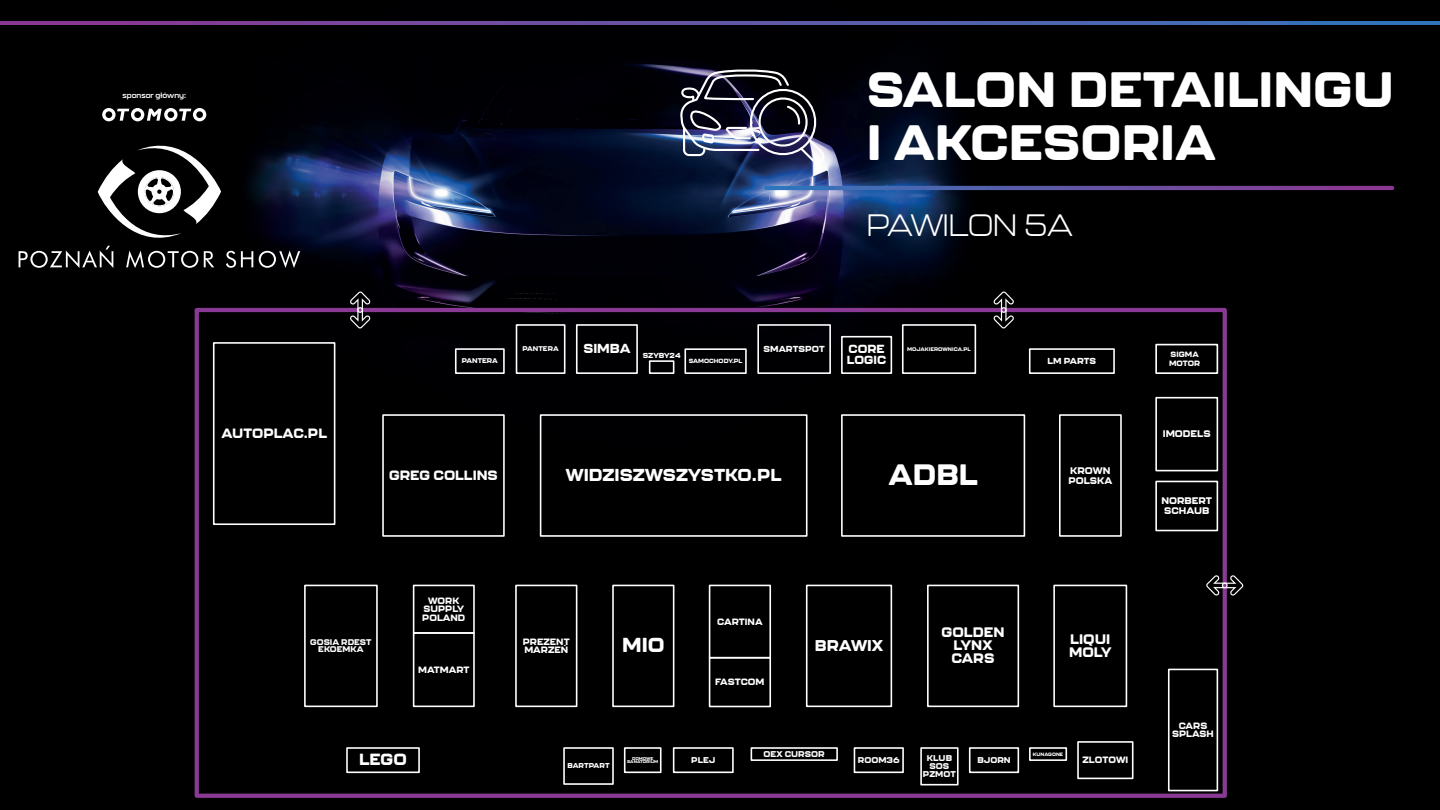
<style>
.page{position:relative;width:1440px;height:810px;background:#000001}
.page>*{position:absolute;margin:0;border:0;box-sizing:border-box;transform-origin:0 0}
.t1{font:800 49.28px/53.2px "Kallisto";color:#fff}
.t2{font:300 30.75px "Kallisto";color:#fff}
.t3{font:800 29.25px "Kallisto";color:#fff}
.t4{font:800 20.1px "Kallisto";color:#fff}
.t5{font:800 17.1px "Kallisto";color:#fff}
.t6{font:800 16.05px "Kallisto";color:#fff}
.t7{font:800 15.45px "Kallisto";color:#fff}
.t8{font:800 13.73px/13px "Kallisto";color:#fff;text-align:center}
.t9{font:800 13.42px "Kallisto";color:#fff}
.t10{font:800 11.62px/11px "Kallisto";color:#fff}
.t11{font:800 9.52px/10.2px "Kallisto";color:#fff}
.t12{font:800 9.15px/8.6px "Kallisto";color:#fff;text-align:center}
.t13{font:800 8.7px "Kallisto";color:#fff}
.t14{font:800 8.32px/7.9px "Kallisto";color:#fff;text-align:center}
.t15{font:800 8.18px/7.7px "Kallisto";color:#fff;text-align:center}
.t16{font:800 7.65px/8.3px "Kallisto";color:#fff}
.t17{font:700 7.27px "Kallisto";color:#fff}
.t18{font:800 7.2px "Kallisto";color:#fff}
.t19{font:800 7.05px "Kallisto";color:#fff}
.t20{font:800 6.82px "Kallisto";color:#fff}
.t21{font:800 6.07px "Kallisto";color:#fff}
.t22{font:800 5.18px "Kallisto";color:#fff}
.t23{font:800 4.8px "Kallisto";color:#fff}
.t24{font:800 4.12px/3.9px "Kallisto";color:#fff;text-align:center}
</style>
<div class="page">
<img style="left:228px;top:0;width:767px;height:542px">
<svg style="left:0;top:21px;width:1440px;height:4px;background:#6156a5"></svg>
<svg style="left:259px;top:251px;width:41px;height:17px"></svg>
<svg style="left:19px;top:132px;width:234px;height:136px;background:#222223"></svg>
<svg style="left:102px;top:108px;width:104px;height:13px"></svg>
<svg style="left:764px;top:186px;width:630px;height:4px;background:#6056a5"></svg>
<div style="left:195px;top:308px;width:1032px;height:490px;border:4px solid #8a3a94"></div>
<div style="left:213px;top:342px;width:122px;height:183px;border:2px solid #fff"></div>
<div style="left:382px;top:414px;width:123px;height:123px;border:2px solid #fff"></div>
<div style="left:304px;top:585px;width:74px;height:122px;border:2px solid #fff"></div>
<div style="left:346px;top:747px;width:74px;height:26px;border:2px solid #fff"></div>
<div style="left:563px;top:747px;width:51px;height:38px;border:2px solid #fff"></div>
<div style="left:624px;top:747px;width:38px;height:26px;border:2px solid #fff"></div>
<div style="left:673px;top:747px;width:61px;height:26px;border:2px solid #fff"></div>
<div style="left:854px;top:747px;width:50px;height:26px;border:2px solid #fff"></div>
<div style="left:969px;top:747px;width:50px;height:26px;border:2px solid #fff"></div>
<div style="left:1029px;top:747px;width:38px;height:14px;border:2px solid #fff"></div>
<div style="left:1077px;top:741px;width:57px;height:38px;border:2px solid #fff"></div>
<div style="left:1168px;top:669px;width:50px;height:122px;border:2px solid #fff"></div>
<div style="left:920px;top:747px;width:39px;height:38px;border:2px solid #fff"></div>
<div style="left:751px;top:747px;width:87px;height:14px;border:2px solid #fff"></div>
<div style="left:515px;top:585px;width:62px;height:122px;border:2px solid #fff"></div>
<div style="left:612px;top:585px;width:62px;height:122px;border:2px solid #fff"></div>
<div style="left:806px;top:585px;width:86px;height:122px;border:2px solid #fff"></div>
<div style="left:927px;top:585px;width:92px;height:122px;border:2px solid #fff"></div>
<div style="left:1053px;top:585px;width:74px;height:122px;border:2px solid #fff"></div>
<div style="left:709px;top:585px;width:62px;height:74px;border:2px solid #fff"></div>
<div style="left:413px;top:585px;width:62px;height:49px;border:2px solid #fff"></div>
<div style="left:413px;top:632px;width:62px;height:75px;border:2px solid #fff"></div>
<div style="left:455px;top:348px;width:50px;height:26px;border:2px solid #fff"></div>
<div style="left:516px;top:324px;width:49px;height:50px;border:2px solid #fff"></div>
<div style="left:576px;top:324px;width:62px;height:50px;border:2px solid #fff"></div>
<div style="left:649px;top:360px;width:25px;height:14px;border:2px solid #fff"></div>
<div style="left:684px;top:348px;width:63px;height:26px;border:2px solid #fff"></div>
<div style="left:757px;top:324px;width:74px;height:50px;border:2px solid #fff"></div>
<div style="left:841px;top:336px;width:51px;height:38px;border:2px solid #fff"></div>
<div style="left:902px;top:324px;width:74px;height:50px;border:2px solid #fff"></div>
<div style="left:1029px;top:348px;width:86px;height:26px;border:2px solid #fff"></div>
<div style="left:540px;top:414px;width:268px;height:123px;border:2px solid #fff"></div>
<div style="left:841px;top:414px;width:184px;height:123px;border:2px solid #fff"></div>
<div style="left:1059px;top:414px;width:63px;height:123px;border:2px solid #fff"></div>
<div style="left:1155px;top:397px;width:63px;height:74px;border:2px solid #fff"></div>
<div style="left:1155px;top:481px;width:63px;height:50px;border:2px solid #fff"></div>
<div style="left:709px;top:657px;width:62px;height:50px;border:2px solid #fff"></div>
<svg style="left:1206px;top:575px;width:37px;height:21px"></svg>
<svg style="left:993px;top:292px;width:21px;height:36px"></svg>
<svg style="left:350px;top:292px;width:21px;height:36px"></svg>
<img style="left:680px;top:67px;width:147px;height:99px">
<div style="left:1155px;top:344px;width:63px;height:30px;border:2px solid #fff"></div>
<p class="t17" style="left:123px;top:91px;width:65px">sponsor główny:</p>
<h1 class="t1" style="left:867px;top:61px;width:529px">SALON DETAILINGU<br>I AKCESORIA</h1>
<h2 class="t2" style="left:867px;top:207px;width:207px">PAWILON 5A</h2>
<p class="t20" style="left:462px;top:357px;width:38px">PANTERA</p>
<p class="t20" style="left:523px;top:345px;width:38px">PANTERA</p>
<p class="t18" style="left:583px;top:351px;width:99px"><sup>SIMBA</sup> SZYBY24</p>
<p class="t21" style="left:689px;top:357px;width:55px">SAMOCHODY.PL</p>
<p class="t13" style="left:764px;top:343px;width:63px">SMARTSPOT</p>
<p class="t10" style="left:847px;top:343px;width:41px">CORE<br>LOGIC</p>
<p class="t22" style="left:907px;top:346px;width:65px">MOJAKIEROWNICA.PL</p>
<p class="t13" style="left:1048px;top:355px;width:50px">LM PARTS</p>
<p class="t16" style="left:1169px;top:350px;width:33px">SIGMA<br>MOTOR</p>
<h3 class="t9" style="left:221px;top:425px;width:107px">AUTOPLAC.PL</h3>
<p class="t11" style="left:1163px;top:428px;width:49px">IMODELS</p>
<h3 class="t9" style="left:389px;top:467px;width:110px">GREG COLLINS</h3>
<h3 class="t3" style="left:888px;top:457px;width:91px">ADBL</h3>
<h3 class="t5" style="left:566px;top:464px;width:217px">WIDZISZWSZYSTKO.PL</h3>
<p class="t11" style="left:1068px;top:465px;width:46px">KROWN<br>POLSKA</p>
<p class="t11" style="left:1161px;top:495px;width:52px">NORBERT<br>SCHAUB</p>
<p class="t12" style="left:422px;top:596px;width:45px">WORK<br>SUPPLY<br>POLAND</p>
<p class="t12" style="left:717px;top:617px;width:47px">CARTINA</p>
<p class="t15" style="left:310px;top:638px;width:63px">GOSIA RDEST<br>EKOEMKA</p>
<p class="t12" style="left:523px;top:637px;width:48px;text-align:left">PREZENT<br>MARZEŃ</p>
<h3 class="t4" style="left:622px;top:633px;width:44px">MIO</h3>
<h3 class="t7" style="left:815px;top:636px;width:70px">BRAWIX</h3>
<h3 class="t8" style="left:942px;top:626px;width:65px">GOLDEN<br>LYNX<br>CARS</h3>
<h3 class="t8" style="left:1069px;top:632px;width:44px;text-align:left">LIQUI<br>MOLY</h3>
<p class="t12" style="left:418px;top:665px;width:53px">MATMART</p>
<p class="t12" style="left:715px;top:677px;width:51px">FASTCOM</p>
<p class="t12" style="left:1172px;top:721px;width:43px">CARS<br>SPLASH</p>
<h3 class="t6" style="left:359px;top:750px;width:49px">LEGO</h3>
<p class="t19" style="left:567px;top:761px;width:44px">BARTPART</p>
<p class="t24" style="left:627px;top:756px;width:32px">DOMOWE<br>SANATORIUM</p>
<p class="t14" style="left:691px;top:756px;width:26px">PLEJ</p>
<p class="t14" style="left:764px;top:750px;width:63px">OEX CURSOR</p>
<p class="t14" style="left:858px;top:756px;width:43px">ROOM36</p>
<p class="t14" style="left:927px;top:754px;width:27px">KLUB</p>
<p class="t14" style="left:977px;top:756px;width:35px">BJORN</p>
<p class="t14" style="left:923px;top:762px;width:34px">SOS<br>PZMOT</p>
<p class="t23" style="left:1033px;top:751px;width:32px">KUNAGONE</p>
<p class="t12" style="left:1082px;top:755px;width:47px">ZLOTOWI</p>
</div>
